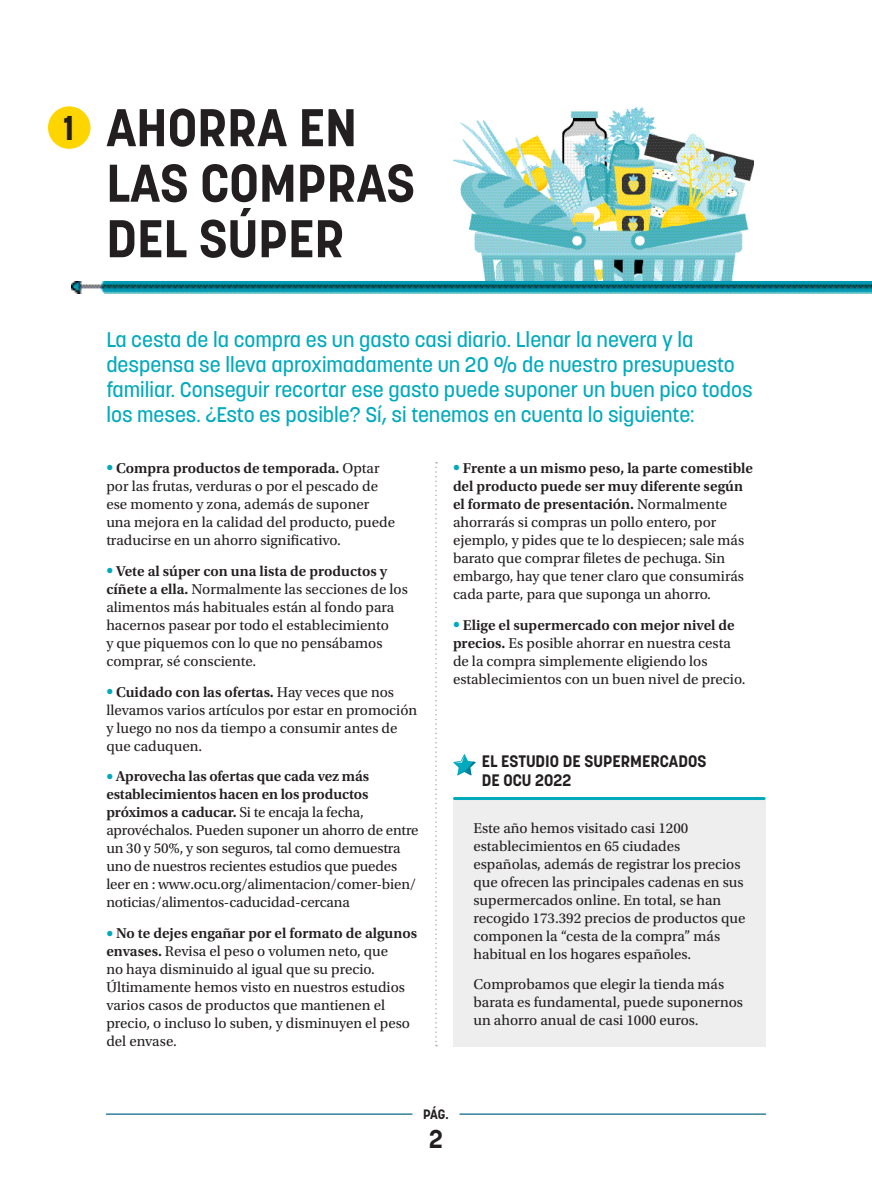
<style>
.page{position:relative;width:872px;height:1191px;background:#fff}
.page>*{position:absolute;margin:0;border:0;box-sizing:border-box;transform-origin:0 0}
.Titular_01{font:700 52.5px/55.5px "Korolev";color:#231f20}
.Titular_01-2{font:700 34.05px "Korolev";color:#231f20}
.t1{font:700 25.5px "Korolev";color:#231f20}
.Introducción{font:500 21px/25.2px "Korolev";color:#00aabc}
.t2{font:700 16.5px/19.8px "Korolev";color:#231f20}
.Teto_seguido{font:15px/18px "Utopia Std";color:#231f20}
.t3{font:700 13.5px "Korolev";color:#231f20}
.s1{font-weight:700;color:#00aabc}
.s2{font-weight:600}
</style>
<div class="page">
<hr style="left:106px;top:1113px;width:306px;height:1px;background:#006187">
<hr style="left:460px;top:1113px;width:305px;height:1px;background:#006187">
<img style="left:453px;top:107px;width:301px;height:174px">
<div style="left:48px;top:106px;width:42px;height:43px;background:#ffd500;border-radius:50%"></div>
<div style="left:453px;top:799px;width:312px;height:247px;background:#eeeeef"></div>
<hr style="left:454px;top:797px;width:310px;height:3px;background:#00aabc">
<svg style="left:453px;top:754px;width:22px;height:21px"></svg>
<svg style="left:435px;top:462px;width:2px;height:584px"></svg>
<img style="left:72px;top:281px;width:800px;height:12px">
<p class="Titular_01-2" style="left:63px;top:107px;width:13px">1</p>
<p class="Titular_01" style="left:106px;top:100px;width:310px">AHORRA EN<br>LAS COMPRAS<br>DEL SÚPER</p>
<p class="Introducción" style="left:106px;top:327px;width:648px">La cesta de la compra es un gasto casi diario. Llenar la nevera y la despensa se lleva aproximadamente un 20 % de nuestro presupuesto familiar. Conseguir recortar ese gasto puede suponer un buen pico todos los meses. ¿Esto es posible? Sí, si tenemos en cuenta lo siguiente:</p>
<p class="Teto_seguido" style="left:106px;top:459px;width:290px"><span class="s1">•</span> <span class="s2">Compra productos de temporada.</span> Optar por las frutas, verduras o por el pescado de ese momento y zona, además de suponer una mejora en la calidad del producto, puede traducirse en un ahorro significativo.</p>
<p class="Teto_seguido" style="left:106px;top:562px;width:303px"><span class="s1">•</span> <span class="s2">Vete al súper con una lista de productos y cíñete a ella.</span> Normalmente las secciones de los alimentos más habituales están al fondo para hacernos pasear por todo el establecimiento<br>y que piquemos con lo que no pensábamos comprar, sé consciente.</p>
<p class="Teto_seguido" style="left:106px;top:683px;width:312px"><span class="s1">•</span> <span class="s2">Cuidado con las ofertas.</span> Hay veces que nos llevamos varios artículos por estar en promoción y luego no nos da tiempo a consumir antes de que caduquen.</p>
<p class="Teto_seguido" style="left:106px;top:767px;width:314px"><span class="s1">•</span> <span class="s2">Aprovecha las ofertas que cada vez más establecimientos hacen en los productos próximos a caducar.</span> Si te encaja la fecha, aprovéchalos. Pueden suponer un ahorro de entre un 30 y 50%, y son seguros, tal como demuestra uno de nuestros recientes estudios que puedes leer en : www.ocu.org/alimentacion/comer-bien/ noticias/alimentos-caducidad-cercana</p>
<p class="Teto_seguido" style="left:106px;top:924px;width:312px"><span class="s1">•</span> <span class="s2">No te dejes engañar por el formato de algunos envases.</span> Revisa el peso o volumen neto, que<br>no haya disminuido al igual que su precio.<br>Últimamente hemos visto en nuestros estudios varios casos de productos que mantienen el precio, o incluso lo suben, y disminuyen el peso del envase.</p>
<p class="Teto_seguido" style="left:453px;top:459px;width:301px"><span class="s1">•</span> <span class="s2">Frente a un mismo peso, la parte comestible del producto puede ser muy diferente según el formato de presentación.</span> Normalmente ahorrarás si compras un pollo entero, por ejemplo, y pides que te lo despiecen; sale más barato que comprar filetes de pechuga. Sin embargo, hay que tener claro que consumirás cada parte, para que suponga un ahorro.</p>
<p class="Teto_seguido" style="left:453px;top:616px;width:294px"><span class="s1">•</span> <span class="s2">Elige el supermercado con mejor nivel de precios.</span> Es posible ahorrar en nuestra cesta de la compra simplemente eligiendo los establecimientos con un buen nivel de precio.</p>
<p class="t2" style="left:482px;top:751px;width:226px">EL ESTUDIO DE SUPERMERCADOS<br>DE OCU 2022</p>
<p class="Teto_seguido" style="left:473px;top:819px;width:273px">Este año hemos visitado casi 1200 establecimientos en 65 ciudades españolas, además de registrar los precios que ofrecen las principales cadenas en sus supermercados online. En total, se han recogido 173.392 precios de productos que componen la “cesta de la compra” más habitual en los hogares españoles.</p>
<p class="Teto_seguido" style="left:473px;top:975px;width:271px">Comprobamos que elegir la tienda más barata es fundamental, puede suponernos un ahorro anual de casi 1000 euros.</p>
<p class="t3" style="left:423px;top:1105px;width:27px">PÁG.</p>
<h3 class="t1" style="left:429px;top:1122px;width:15px">2</h3>
</div>
